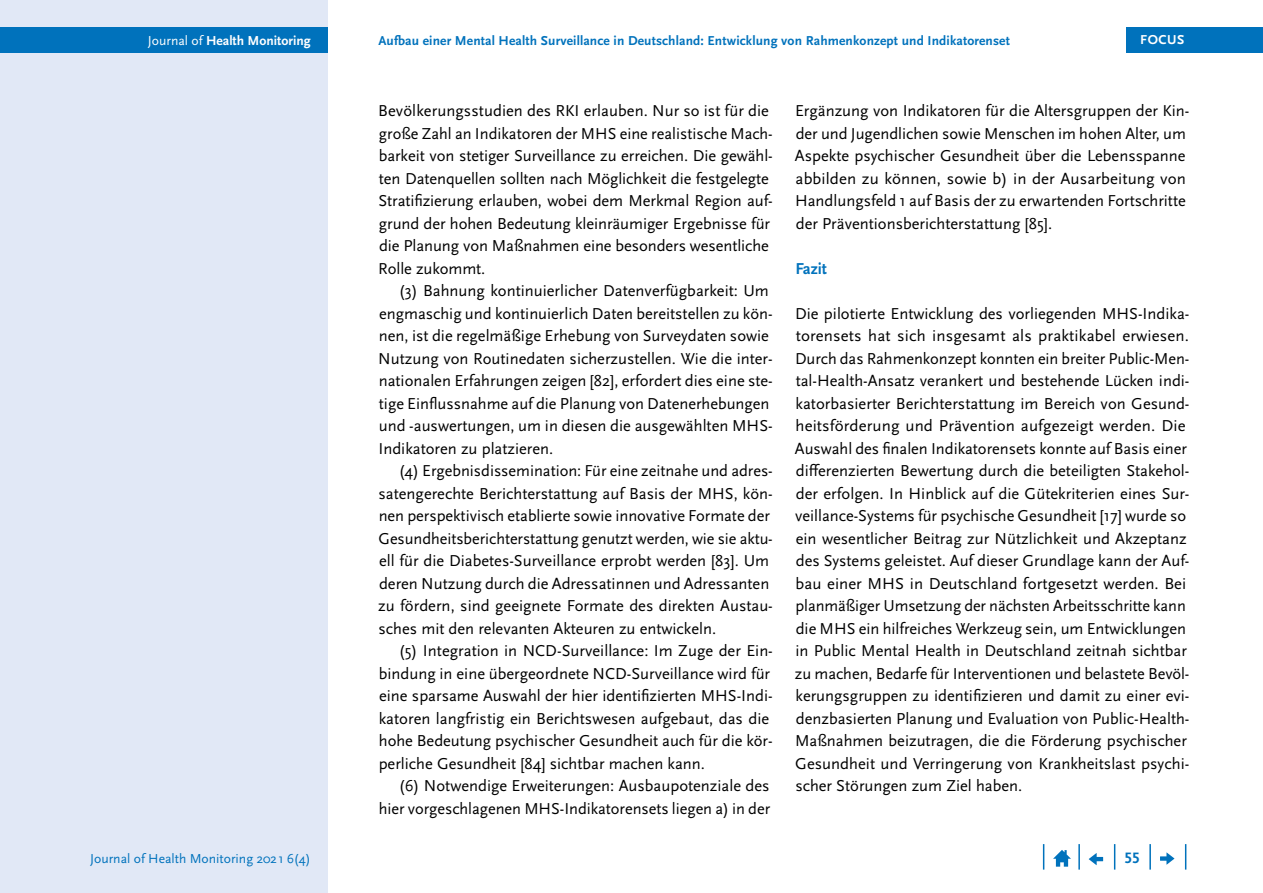
<style>
.page{position:relative;width:1263px;height:893px;background:#fff}
.page>*{position:absolute;margin:0;border:0;box-sizing:border-box;transform-origin:0 0}
.Copy_Einzug{font:16.5px/22.5px "Scala Sans Pro";color:#000}
.Copy{font:16.5px/22.5px "Scala Sans Pro";color:#000}
.t1{font:700 16.5px "Scala Sans Pro";color:#0072bc}
.t2{font:700 15.75px "Scala Sans Pro";color:#0072bc}
.t3{font:13.65px "Scala Sans Pro";color:#0072bc}
.t4{font:700 13.65px "Scala Sans Pro";color:#fff}
.t5{font:700 13.5px "Scala Sans Pro";letter-spacing:.01em;color:#0072bc}
.t6{font:700 13.5px "Scala Sans Pro";letter-spacing:.04em;color:#fff}
.s1{font-weight:400}
</style>
<div class="page">
<div style="left:0;top:0;width:327px;height:893px;background:#e1e8f6"></div>
<div style="left:0;top:28px;width:327px;height:25px;background:#0072bc"></div>
<svg style="left:1185px;top:844px;width:1px;height:26px"></svg>
<hr style="left:1149px;top:844px;width:2px;height:26px;background:#0072bc">
<svg style="left:1114px;top:844px;width:1px;height:26px"></svg>
<hr style="left:1078px;top:844px;width:2px;height:26px;background:#0072bc">
<svg style="left:1043px;top:844px;width:1px;height:26px"></svg>
<svg style="left:1053px;top:850px;width:18px;height:17px"></svg>
<svg style="left:1089px;top:853px;width:14px;height:12px"></svg>
<svg style="left:1160px;top:852px;width:14px;height:13px"></svg>
<div style="left:1126px;top:28px;width:137px;height:25px;background:#0072bc"></div>
<p class="t4" style="left:148px;top:33px;width:164px"><span class="s1">Journal of</span> Health Monitoring</p>
<p class="t5" style="left:378px;top:33px;width:633px">Aufbau einer Mental Health Surveillance in Deutschland: Entwicklung von Rahmenkonzept und Indikatorenset</p>
<p class="t6" style="left:1140px;top:32px;width:46px">FOCUS</p>
<p class="Copy_Einzug" style="left:378px;top:99px;width:396px">Bevölkerungsstudien des RKI erlauben. Nur so ist für die große Zahl an Indikatoren der MHS eine realistische Mach&shy;barkeit von stetiger Surveillance zu erreichen. Die gewähl&shy;ten Datenquellen sollten nach Möglichkeit die festgelegte Stratifizierung erlauben, wobei dem Merkmal Region auf&shy;grund der hohen Bedeutung kleinräumiger Ergebnisse für die Planung von Maßnahmen eine besonders wesentliche Rolle zukommt.</p>
<p class="Copy_Einzug" style="left:378px;top:279px;width:396px;text-indent:20px">(3) Bahnung kontinuierlicher Datenverfügbarkeit: Um engmaschig und kontinuierlich Daten bereitstellen zu kön&shy;nen, ist die regelmäßige Erhebung von Surveydaten sowie Nutzung von Routinedaten sicherzustellen. Wie die inter&shy;nationalen Erfahrungen zeigen [82], erfordert dies eine ste&shy;tige Einflussnahme auf die Planung von Datenerhebungen und -auswertungen, um in diesen die ausgewählten MHS-Indikatoren zu platzieren.</p>
<p class="Copy_Einzug" style="left:378px;top:459px;width:396px;text-indent:20px">(4) Ergebnisdissemination: Für eine zeitnahe und adres&shy;satengerechte Berichterstattung auf Basis der MHS, kön&shy;nen perspektivisch etablierte sowie innovative Formate der Gesundheitsberichterstattung genutzt werden, wie sie aktu&shy;ell für die Diabetes-Surveillance erprobt werden [83]. Um deren Nutzung durch die Adressatinnen und Adressanten zu fördern, sind geeignete Formate des direkten Austau&shy;sches mit den relevanten Akteuren zu entwickeln.</p>
<p class="Copy_Einzug" style="left:379px;top:639px;width:396px;text-indent:20px">(5) Integration in NCD-Surveillance: Im Zuge der Ein&shy;bindung in eine übergeordnete NCD-Surveillance wird für eine sparsame Auswahl der hier identifizierten MHS-Indi&shy;katoren langfristig ein Berichtswesen aufgebaut, das die hohe Bedeutung psychischer Gesundheit auch für die kör&shy;perliche Gesundheit [84] sichtbar machen kann.</p>
<p class="Copy_Einzug" style="left:379px;top:774px;width:393px;text-align:right">(6) Notwendige Erweiterungen: Ausbaupotenziale des hier vorgeschlagenen MHS-Indikatorensets liegen a) in der</p>
<p class="Copy_Einzug" style="left:795px;top:99px;width:396px">Ergänzung von Indikatoren für die Altersgruppen der Kin&shy;der und Jugendlichen sowie Menschen im hohen Alter, um Aspekte psychischer Gesundheit über die Lebensspanne abbilden zu können, sowie b) in der Ausarbeitung von Handlungsfeld 1 auf Basis der zu erwartenden Fortschritte der Präventionsberichterstattung [85].</p>
<h4 class="t1" style="left:795px;top:258px;width:33px">Fazit</h4>
<p class="Copy" style="left:795px;top:302px;width:396px">Die pilotierte Entwicklung des vorliegenden MHS-Indika&shy;torensets hat sich insgesamt als praktikabel erwiesen.<br>Durch das Rahmenkonzept konnten ein breiter Public-Men&shy;tal-Health-Ansatz verankert und bestehende Lücken indi&shy;katorbasierter Berichterstattung im Bereich von Gesund&shy;heitsförderung und Prävention aufgezeigt werden. Die Auswahl des finalen Indikatorensets konnte auf Basis einer differenzierten Bewertung durch die beteiligten Stakehol&shy;der erfolgen. In Hinblick auf die Gütekriterien eines Sur&shy;veillance-Systems für psychische Gesundheit [17] wurde so ein wesentlicher Beitrag zur Nützlichkeit und Akzeptanz des Systems geleistet. Auf dieser Grundlage kann der Auf&shy;bau einer MHS in Deutschland fortgesetzt werden. Bei planmäßiger Umsetzung der nächsten Arbeitsschritte kann die MHS ein hilfreiches Werkzeug sein, um Entwicklungen in Public Mental Health in Deutschland zeitnah sichtbar zu machen, Bedarfe für Interventionen und belastete Bevöl&shy;kerungsgruppen zu identifizieren und damit zu einer evi&shy;denzbasierten Planung und Evaluation von Public-Health-Maßnahmen beizutragen, die die Förderung psychischer Gesundheit und Verringerung von Krankheitslast psychi&shy;scher Störungen zum Ziel haben.</p>
<p class="t3" style="left:90px;top:850px;width:222px">Journal of Health Monitoring 2021 6(4)</p>
<p class="t2" style="left:1124px;top:849px;width:17px">55</p>
</div>
